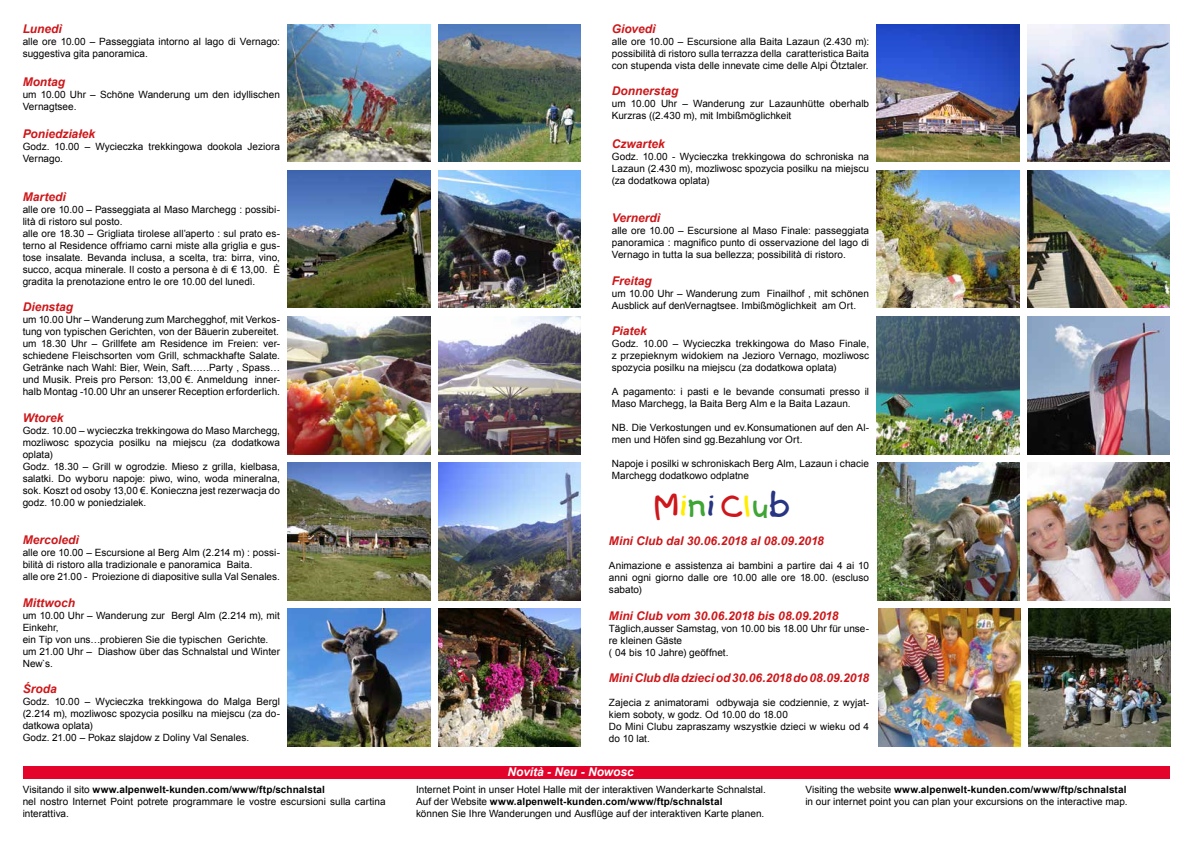
<style>
.page{position:relative;width:1191px;height:842px;background:#fff}
.page>*{position:absolute;margin:0;border:0;box-sizing:border-box;transform-origin:0 0}
.t1{font:30px "Kids Plain";letter-spacing:.04em;color:#cd171a}
.t2{font:italic 700 12px "Arial";color:#cd171a}
.t3{font:italic 700 12px "Arial";letter-spacing:-.005em;color:#fff}
.t4{font:10px/12px "Arial";color:#000}
.s1{color:#ffed00}
.s2{color:#3fa535}
.s3{color:#283583}
.s4{font-weight:700}
</style>
<div class="page">
<div style="left:23px;top:766px;width:1146px;height:12px;background:#e4032b"></div>
<img style="left:288px;top:24px;width:142px;height:138px">
<img style="left:438px;top:24px;width:142px;height:138px">
<img style="left:288px;top:170px;width:142px;height:138px">
<img style="left:438px;top:170px;width:142px;height:138px">
<img style="left:288px;top:317px;width:142px;height:137px">
<img style="left:438px;top:317px;width:142px;height:137px">
<img style="left:288px;top:463px;width:142px;height:137px">
<img style="left:438px;top:463px;width:142px;height:137px">
<img style="left:288px;top:609px;width:142px;height:137px">
<img style="left:438px;top:609px;width:142px;height:137px">
<img style="left:877px;top:24px;width:142px;height:138px">
<img style="left:1027px;top:24px;width:142px;height:138px">
<img style="left:877px;top:170px;width:142px;height:138px">
<img style="left:1027px;top:170px;width:142px;height:138px">
<img style="left:877px;top:317px;width:142px;height:137px">
<img style="left:1027px;top:317px;width:142px;height:137px">
<img style="left:877px;top:463px;width:142px;height:137px">
<img style="left:1027px;top:463px;width:142px;height:137px">
<img style="left:878px;top:609px;width:142px;height:137px">
<img style="left:1028px;top:609px;width:142px;height:137px">
<p class="t2" style="left:23px;top:21px;width:41px">Lunedì</p>
<p class="t4" style="left:23px;top:35px;width:259px">alle ore 10.00 – Passeggiata intorno al lago di Vernago: suggestiva gita panoramica.</p>
<p class="t2" style="left:23px;top:73px;width:44px">Montag</p>
<p class="t4" style="left:23px;top:88px;width:259px">um 10.00 Uhr – Schöne Wanderung um den idyllischen<br>Vernagtsee.</p>
<p class="t2" style="left:23px;top:126px;width:74px">Poniedziałek</p>
<p class="t4" style="left:23px;top:141px;width:259px">Godz. 10.00 – Wycieczka trekkingowa dookola Jeziora<br>Vernago.</p>
<p class="t2" style="left:23px;top:189px;width:45px">Martedì</p>
<p class="t4" style="left:23px;top:203px;width:259px">alle ore 10.00 – Passeggiata al Maso Marchegg : possibi&shy;lità di ristoro sul posto.<br>alle ore 18.30 – Grigliata tirolese all’aperto : sul prato es&shy;terno al Residence offriamo carni miste alla griglia e gus&shy;tose insalate. Bevanda inclusa, a scelta, tra: birra, vino, succo, acqua minerale. Il costo a persona è di € 13,00. È gradita la prenotazione entro le ore 10.00 del lunedì.</p>
<p class="t2" style="left:23px;top:299px;width:52px">Dienstag</p>
<p class="t4" style="left:23px;top:314px;width:259px;text-align:justify">um 10.00 Uhr – Wanderung zum Marchegghof, mit Verkos&shy;tung von typischen Gerichten, von der Bäuerin zubereitet. um 18.30 Uhr – Grillfete am Residence im Freien: ver&shy;schiedene Fleischsorten vom Grill, schmackhafte Salate.<br>Getränke nach Wahl: Bier, Wein, Saft……Party , Spass… und Musik. Preis pro Person: 13,00 €. Anmeldung inner&shy;halb Montag -10.00 Uhr an unserer Reception erforderlich.</p>
<p class="t2" style="left:23px;top:409px;width:42px">Wtorek</p>
<p class="t4" style="left:23px;top:424px;width:259px">Godz. 10.00 – wycieczka trekkingowa do Maso Marchegg, mozliwosc spozycia posilku na miejscu (za dodatkowa oplata)<br>Godz. 18.30 – Grill w ogrodzie. Mieso z grilla, kielbasa, salatki. Do wyboru napoje: piwo, wino, woda mineralna, sok. Koszt od osoby 13,00 €. Konieczna jest rezerwacja do godz. 10.00 w poniedzialek.</p>
<p class="t2" style="left:23px;top:532px;width:58px">Mercoledì</p>
<p class="t4" style="left:23px;top:547px;width:259px">alle ore 10.00 – Escursione al Berg Alm (2.214 m) : possi&shy;bilità di ristoro alla tradizionale e panoramica Baita.<br>alle ore 21.00 - Proiezione di diapositive sulla Val Senales.</p>
<p class="t2" style="left:23px;top:594px;width:54px">Mittwoch</p>
<p class="t4" style="left:23px;top:609px;width:259px">um 10.00 Uhr – Wanderung zur Bergl Alm (2.214 m), mit Einkehr,<br>ein Tip von uns…probieren Sie die typischen Gerichte. um 21.00 Uhr – Diashow über das Schnalstal und Winter New`s.</p>
<p class="t2" style="left:23px;top:681px;width:36px">Środa</p>
<p class="t4" style="left:23px;top:695px;width:259px">Godz. 10.00 – Wycieczka trekkingowa do Malga Bergl (2.214 m), mozliwosc spozycia posilku na miejscu (za do&shy;datkowa oplata)<br>Godz. 21.00 – Pokaz slajdow z Doliny Val Senales.</p>
<p class="t2" style="left:612px;top:21px;width:45px">Giovedì</p>
<p class="t4" style="left:612px;top:35px;width:259px;text-align:justify">alle ore 10.00 – Escursione alla Baita Lazaun (2.430 m): possibilità di ristoro sulla terrazza della caratteristica Baita con stupenda vista delle innevate cime delle Alpi Ötztaler.</p>
<p class="t2" style="left:612px;top:83px;width:68px">Donnerstag</p>
<p class="t4" style="left:612px;top:98px;width:259px">um 10.00 Uhr – Wanderung zur Lazaunhütte oberhalb<br>Kurzras ((2.430 m), mit Imbißmöglichkeit</p>
<p class="t2" style="left:612px;top:136px;width:55px">Czwartek</p>
<p class="t4" style="left:612px;top:151px;width:259px;text-align:justify">Godz. 10.00 - Wycieczka trekkingowa do schroniska na Lazaun (2.430 m), mozliwosc spozycia posilku na miejscu (za dodatkowa oplata)</p>
<p class="t2" style="left:612px;top:210px;width:50px">Vernerdì</p>
<p class="t4" style="left:612px;top:225px;width:259px;text-align:justify">alle ore 10.00 – Escursione al Maso Finale: passeggiata panoramica : magnifico punto di osservazione del lago di Vernago in tutta la sua bellezza; possibilità di ristoro.</p>
<p class="t2" style="left:612px;top:273px;width:41px">Freitag</p>
<p class="t4" style="left:612px;top:287px;width:259px">um 10.00 Uhr – Wanderung zum Finailhof , mit schönen<br>Ausblick auf denVernagtsee. Imbißmöglichkeit am Ort.</p>
<p class="t2" style="left:612px;top:323px;width:37px">Piatek</p>
<p class="t4" style="left:612px;top:338px;width:259px;text-align:justify">Godz. 10.00 – Wycieczka trekkingowa do Maso Finale, z przepieknym widokiem na Jezioro Vernago, mozliwosc spozycia posilku na miejscu (za dodatkowa oplata)</p>
<p class="t4" style="left:612px;top:386px;width:259px">A pagamento: i pasti e le bevande consumati presso il<br>Maso Marchegg, la Baita Berg Alm e la Baita Lazaun.</p>
<p class="t4" style="left:612px;top:422px;width:259px">NB. Die Verkostungen und ev.Konsumationen auf den Al&shy;men und Höfen sind gg.Bezahlung vor Ort.</p>
<p class="t4" style="left:612px;top:458px;width:259px">Napoje i posilki w schroniskach Berg Alm, Lazaun i chacie<br>Marchegg dodatkowo odplatne</p>
<h1 class="t1" style="left:653px;top:488px;width:140px">M<span class="s1">i</span><span class="s2">n</span><span class="s3">i</span> C<span class="s1">l</span><span class="s2">u</span><span class="s3">b</span></h1>
<p class="t2" style="left:609px;top:533px;width:216px">Mini Club dal 30.06.2018 al 08.09.2018</p>
<p class="t4" style="left:609px;top:560px;width:262px;text-align:justify">Animazione e assistenza ai bambini a partire dai 4 ai 10 anni ogni giorno dalle ore 10.00 alle ore 18.00. (escluso sabato)</p>
<p class="t2" style="left:609px;top:607px;width:231px">Mini Club vom 30.06.2018 bis 08.09.2018</p>
<p class="t4" style="left:609px;top:622px;width:262px">Täglich,ausser Samstag, von 10.00 bis 18.00 Uhr für unse&shy;re kleinen Gäste<br>( 04 bis 10 Jahre) geöffnet.</p>
<p class="t2" style="left:609px;top:670px;width:262px">Mini Club dla dzieci od 30.06.2018 do 08.09.2018</p>
<p class="t4" style="left:609px;top:697px;width:262px">Zajecia z animatorami odbywaja sie codziennie, z wyjat&shy;kiem soboty, w godz. Od 10.00 do 18.00<br>Do Mini Clubu zapraszamy wszystkie dzieci w wieku od 4 do 10 lat.</p>
<p class="t3" style="left:507px;top:764px;width:128px">Novità - Neu - Nowosc</p>
<p class="t4" style="left:23px;top:783px;width:364px">Visitando il sito <span class="s4">www.alpenwelt-kunden.com/www/ftp/schnalstal<br></span>nel nostro Internet Point potrete programmare le vostre escursioni sulla cartina interattiva.</p>
<p class="t4" style="left:416px;top:783px;width:351px">Internet Point in unser Hotel Halle mit der interaktiven Wanderkarte Schnalstal.<br>Auf der Website <span class="s4">www.alpenwelt-kunden.com/www/ftp/schnalstal<br></span>können Sie Ihre Wanderungen und Ausflüge auf der interaktiven Karte planen.</p>
<p class="t4" style="left:805px;top:783px;width:324px">Visiting the website <span class="s4">www.alpenwelt-kunden.com/www/ftp/schnalstal </span>in our internet point you can plan your excursions on the interactive map.</p>
</div>
